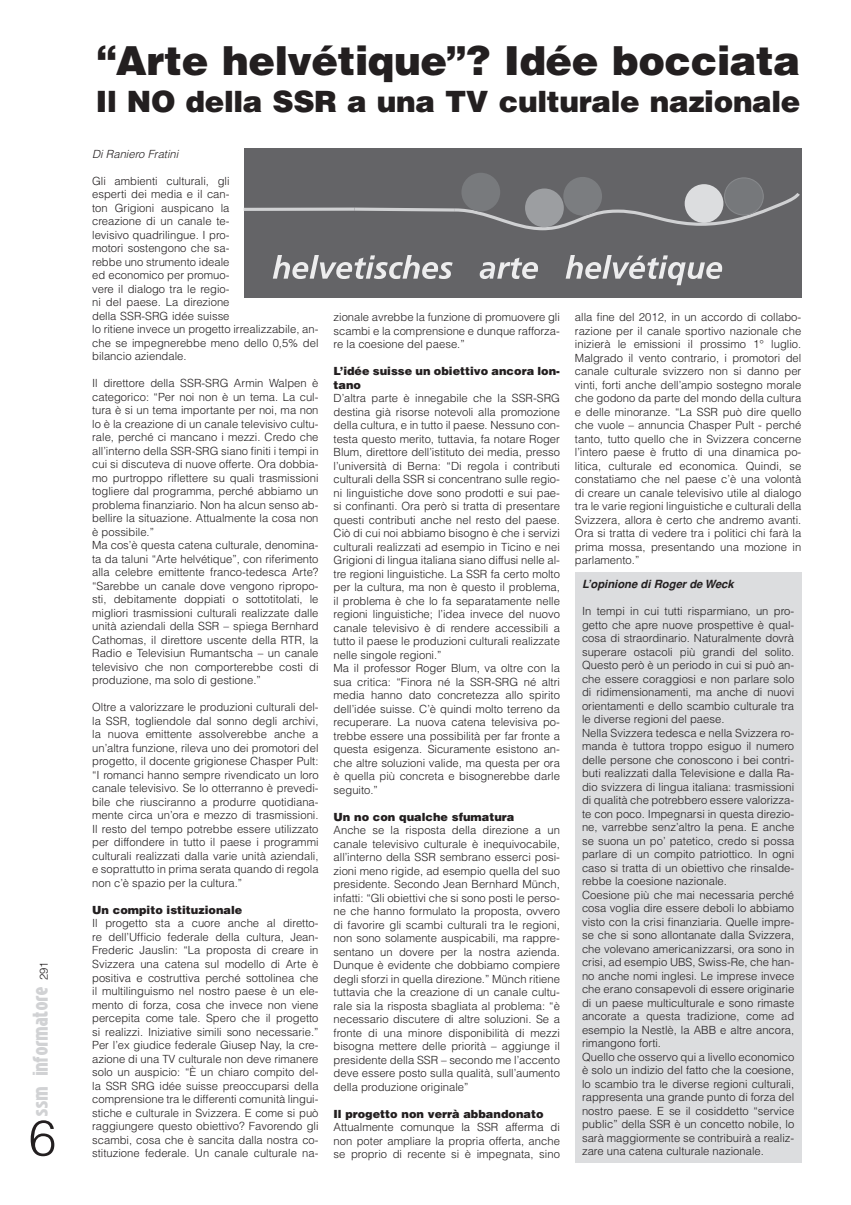
<style>
.page{position:relative;width:851px;height:1205px;background:#fff}
.page>*{position:absolute;margin:0;border:0;box-sizing:border-box;transform-origin:0 0}
.t1{font:300 50px "Helvetica";color:#231f20}
.t2{font:900 40px "Helvetica";letter-spacing:-.01em;color:#231f20}
.t3{font:900 29.38px "Helvetica";letter-spacing:-.01em;color:#231f20}
.t4{font:18.75px "Niobium";color:#d1d2d4}
.t5{font:300 11.25px/13.5px "Helvetica";color:#231f20;text-align:justify}
.t6{font:900 11.25px/13.5px "Helvetica";color:#231f20}
.t7{font:italic 700 11.25px "Helvetica";color:#231f20}
.t8{font:italic 300 11.25px "Helvetica";color:#231f20}
.s1{font-family:"Helvetica";font-weight:300;font-size:11.25px;color:#231f20}
</style>
<div class="page">
<div style="left:575px;top:572px;width:226px;height:590px;background:#dcdddf"></div>
<div style="left:244px;top:148px;width:557px;height:150px;background:#646467"></div>
<svg style="left:273px;top:255px;width:449px;height:30px;background:#88888a"></svg>
<div style="left:461px;top:173px;width:39px;height:38px;background:#787a7d;border-radius:50%"></div>
<svg style="left:354px;top:177px;width:445px;height:53px;background:#767679"></svg>
<hr style="left:244px;top:208px;width:110px;height:3px;background:#d0d1d3">
<h3 class="t4" style="left:29px;top:1115px;width:156px;rotate:-90deg">ssm informatore <span class="s1">291</span></h3>
<h1 class="t1" style="left:29px;top:1106px;width:29px">6</h1>
<h2 class="t2" style="left:96px;top:34px;width:705px">“Arte helvétique”? Idée bocciata</h2>
<h3 class="t3" style="left:96px;top:82px;width:706px">Il NO della SSR a una TV culturale nazionale</h3>
<p class="t8" style="left:92px;top:147px;width:88px">Di Raniero Fratini</p>
<p class="t5" style="left:92px;top:174px;width:228px;text-align:left">Gli ambienti culturali, gli<br>esperti dei media e il can-<br>ton Grigioni auspicano la<br>creazione di un canale te-<br>levisivo quadrilingue. I pro-<br>motori sostengono che sa-<br>rebbe uno strumento ideale<br>ed economico per promuo-<br>vere il dialogo tra le regio-<br>ni del paese. La direzione<br>della SSR-SRG idée suisse<br>lo ritiene invece un progetto irrealizzabile, an&shy;che se impegnerebbe meno dello 0,5% del bilancio aziendale.</p>
<p class="t5" style="left:92px;top:376px;width:228px;text-align:left">Il direttore della SSR-SRG Armin Walpen è categorico: “Per noi non è un tema. La cul&shy;tura è si un tema importante per noi, ma non lo è la creazione di un canale televisivo cultu&shy;rale, perché ci mancano i mezzi. Credo che all’interno della SSR-SRG siano finiti i tempi in cui si discuteva di nuove offerte. Ora dobbia&shy;mo purtroppo riflettere su quali trasmissioni togliere dal programma, perché abbiamo un problema finanziario. Non ha alcun senso ab&shy;bellire la situazione. Attualmente la cosa non è possibile.”<br>Ma cos’è questa catena culturale, denomina&shy;ta da taluni “Arte helvétique”, con riferimento alla celebre emittente franco-tedesca Arte? “Sarebbe un canale dove vengono ripropo&shy;sti, debitamente doppiati o sottotitolati, le migliori trasmissioni culturali realizzate dalle unità aziendali della SSR – spiega Bernhard Cathomas, il direttore uscente della RTR, la Radio e Televisiun Rumantscha – un canale televisivo che non comporterebbe costi di produzione, ma solo di gestione.”</p>
<p class="t5" style="left:92px;top:700px;width:228px">Oltre a valorizzare le produzioni culturali del&shy;la SSR, togliendole dal sonno degli archivi, la nuova emittente assolverebbe anche a un’altra funzione, rileva uno dei promotori del progetto, il docente grigionese Chasper Pult: “I romanci hanno sempre rivendicato un loro canale televisivo. Se lo otterranno è prevedi&shy;bile che riusciranno a produrre quotidiana&shy;mente circa un’ora e mezzo di trasmissioni.<br>Il resto del tempo potrebbe essere utilizzato per diffondere in tutto il paese i programmi culturali realizzati dalla varie unità aziendali, e soprattutto in prima serata quando di regola non c’è spazio per la cultura.”</p>
<p class="t6" style="left:92px;top:903px;width:151px">Un compito istituzionale</p>
<p class="t5" style="left:92px;top:916px;width:228px">Il progetto sta a cuore anche al diretto&shy;re dell’Ufficio federale della cultura, Jean-Frederic Jauslin: “La proposta di creare in Svizzera una catena sul modello di Arte è positiva e costruttiva perché sottolinea che il multilinguismo nel nostro paese è un ele&shy;mento di forza, cosa che invece non viene percepita come tale. Spero che il progetto si realizzi. Iniziative simili sono necessarie.” Per l’ex giudice federale Giusep Nay, la cre&shy;azione di una TV culturale non deve rimanere solo un auspicio: “È un chiaro compito del&shy;la SSR SRG idée suisse preoccuparsi della comprensione tra le differenti comunità lingui&shy;stiche e culturale in Svizzera. E come si può raggiungere questo obiettivo? Favorendo gli scambi, cosa che è sancita dalla nostra co&shy;stituzione federale. Un canale culturale na-</p>
<p class="t5" style="left:575px;top:310px;width:228px">alla fine del 2012, in un accordo di collabo&shy;razione per il canale sportivo nazionale che inizierà le emissioni il prossimo 1° luglio.<br>Malgrado il vento contrario, i promotori del canale culturale svizzero non si danno per vinti, forti anche dell’ampio sostegno morale che godono da parte del mondo della cultura e delle minoranze. “La SSR può dire quello che vuole – annuncia Chasper Pult - perché tanto, tutto quello che in Svizzera concerne l’intero paese è frutto di una dinamica po&shy;litica, culturale ed economica. Quindi, se constatiamo che nel paese c’è una volontà di creare un canale televisivo utile al dialogo tra le varie regioni linguistiche e culturali della Svizzera, allora è certo che andremo avanti.<br>Ora si tratta di vedere tra i politici chi farà la prima mossa, presentando una mozione in parlamento.”</p>
<p class="t7" style="left:582px;top:577px;width:153px">L’opinione di Roger de Weck</p>
<p class="t5" style="left:582px;top:604px;width:214px;text-align:left">In tempi in cui tutti risparmiano, un pro&shy;getto che apre nuove prospettive è qual&shy;cosa di straordinario. Naturalmente dovrà superare ostacoli più grandi del solito.<br>Questo però è un periodo in cui si può an&shy;che essere coraggiosi e non parlare solo di ridimensionamenti, ma anche di nuovi orientamenti e dello scambio culturale tra le diverse regioni del paese.<br>Nella Svizzera tedesca e nella Svizzera ro&shy;manda è tuttora troppo esiguo il numero delle persone che conoscono i bei contri&shy;buti realizzati dalla Televisione e dalla Ra&shy;dio svizzera di lingua italiana: trasmissioni di qualità che potrebbero essere valorizza&shy;te con poco. Impegnarsi in questa direzio&shy;ne, varrebbe senz’altro la pena. E anche se suona un po’ patetico, credo si possa parlare di un compito patriottico. In ogni caso si tratta di un obiettivo che rinsalde&shy;rebbe la coesione nazionale.<br>Coesione più che mai necessaria perché cosa voglia dire essere deboli lo abbiamo visto con la crisi finanziaria. Quelle impre&shy;se che si sono allontanate dalla Svizzera, che volevano americanizzarsi, ora sono in crisi, ad esempio UBS, Swiss-Re, che han&shy;no anche nomi inglesi. Le imprese invece che erano consapevoli di essere originarie di un paese multiculturale e sono rimaste ancorate a questa tradizione, come ad esempio la Nestlè, la ABB e altre ancora, rimangono forti.<br>Quello che osservo qui a livello economico è solo un indizio del fatto che la coesione, lo scambio tra le diverse regioni culturali, rappresenta una grande punto di forza del nostro paese. E se il cosiddetto “service public” della SSR è un concetto nobile, lo sarà maggiormente se contribuirà a realiz&shy;zare una catena culturale nazionale.</p>
<p class="t5" style="left:333px;top:310px;width:228px">zionale avrebbe la funzione di promuovere gli scambi e la comprensione e dunque rafforza&shy;re la coesione del paese.”</p>
<p class="t6" style="left:333px;top:364px;width:228px">L’idée suisse un obiettivo ancora lon&shy;tano</p>
<p class="t5" style="left:333px;top:391px;width:228px;text-align:left">D’altra parte è innegabile che la SSR-SRG destina già risorse notevoli alla promozione della cultura, e in tutto il paese. Nessuno con&shy;testa questo merito, tuttavia, fa notare Roger Blum, direttore dell’istituto dei media, presso l’università di Berna: “Di regola i contributi culturali della SSR si concentrano sulle regio&shy;ni linguistiche dove sono prodotti e sui pae&shy;si confinanti. Ora però si tratta di presentare questi contributi anche nel resto del paese.<br>Ciò di cui noi abbiamo bisogno è che i servizi culturali realizzati ad esempio in Ticino e nei Grigioni di lingua italiana siano diffusi nelle al&shy;tre regioni linguistiche. La SSR fa certo molto per la cultura, ma non è questo il problema, il problema è che lo fa separatamente nelle regioni linguistiche; l’idea invece del nuovo canale televisivo è di rendere accessibili a tutto il paese le produzioni culturali realizzate nelle singole regioni.”<br>Ma il professor Roger Blum, va oltre con la sua critica: “Finora né la SSR-SRG né altri media hanno dato concretezza allo spirito dell’idée suisse. C’è quindi molto terreno da recuperare. La nuova catena televisiva po&shy;trebbe essere una possibilità per far fronte a questa esigenza. Sicuramente esistono an&shy;che altre soluzioni valide, ma questa per ora è quella più concreta e bisognerebbe darle seguito.”</p>
<p class="t6" style="left:333px;top:810px;width:182px">Un no con qualche sfumatura</p>
<p class="t5" style="left:333px;top:823px;width:228px">Anche se la risposta della direzione a un canale televisivo culturale è inequivocabile, all’interno della SSR sembrano esserci posi&shy;zioni meno rigide, ad esempio quella del suo presidente. Secondo Jean Bernhard Münch, infatti: “Gli obiettivi che si sono posti le perso&shy;ne che hanno formulato la proposta, ovvero di favorire gli scambi culturali tra le regioni, non sono solamente auspicabili, ma rappre&shy;sentano un dovere per la nostra azienda.<br>Dunque è evidente che dobbiamo compiere degli sforzi in quella direzione.” Münch ritiene tuttavia che la creazione di un canale cultu&shy;rale sia la risposta sbagliata al problema: “è necessario discutere di altre soluzioni. Se a fronte di una minore disponibilità di mezzi bisogna mettere delle priorità – aggiunge il presidente della SSR – secondo me l’accento deve essere posto sulla qualità, sull’aumento della produzione originale”</p>
<p class="t6" style="left:333px;top:1107px;width:211px">Il progetto non verrà abbandonato</p>
<p class="t5" style="left:333px;top:1120px;width:228px">Attualmente comunque la SSR afferma di non poter ampliare la propria offerta, anche se proprio di recente si è impegnata, sino</p>
</div>
